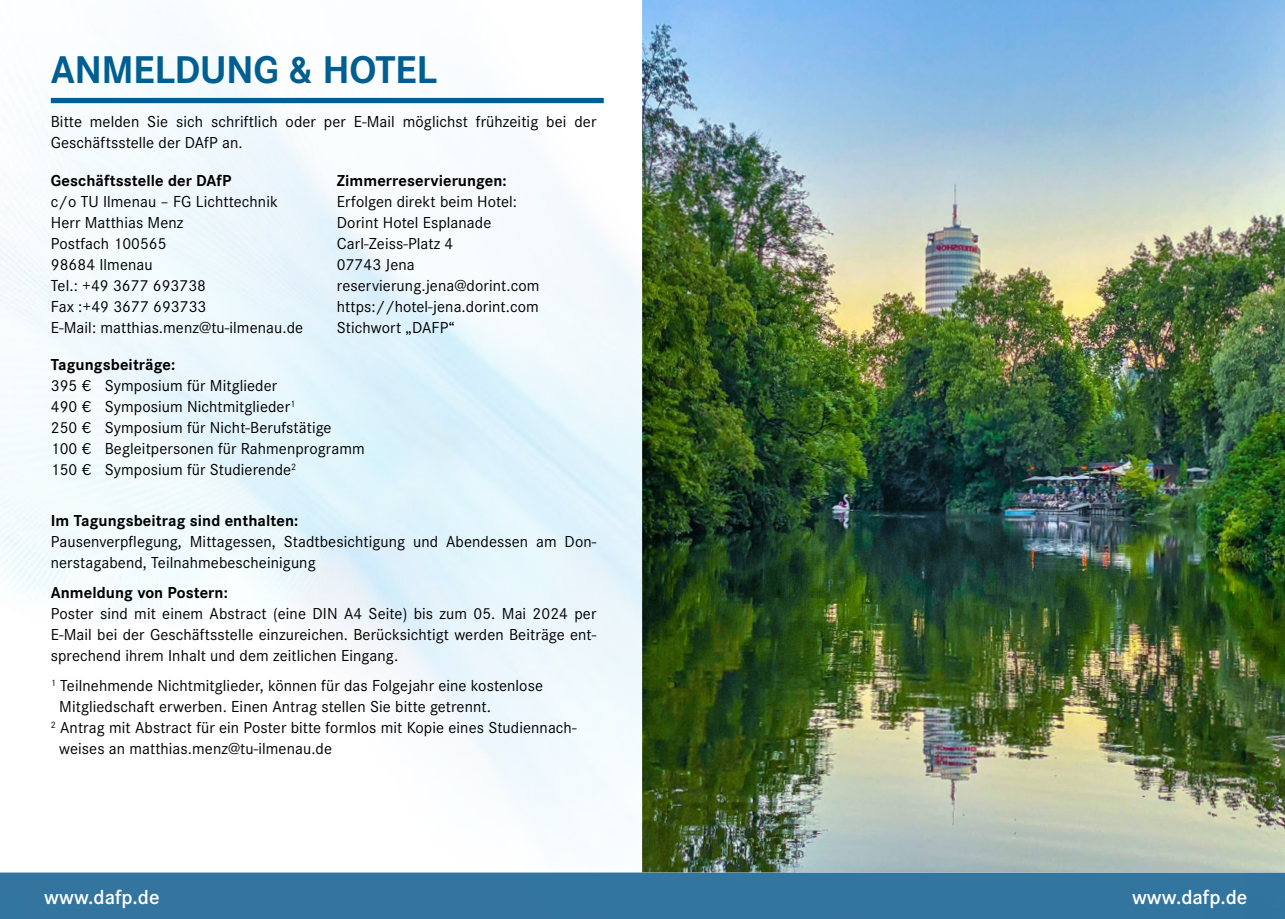
<style>
.page{position:relative;width:1285px;height:919px;background:#fff}
.page>*{position:absolute;margin:0;border:0;box-sizing:border-box;transform-origin:0 0}
.t1{font:700 40.2px "Corporate S";letter-spacing:-.01em;color:#005e90}
.t2{font:600 21px "Corporate S";color:#fff}
.t3{font:16.5px/21px "Corporate S";letter-spacing:.005em;color:#000}
.t4{font:700 16.5px "Corporate S";letter-spacing:.005em;color:#000}
</style>
<div class="page">
<img style="left:0;top:51px;width:642px;height:770px">
<div style="left:51px;top:98px;width:552px;height:5px;background:#005e90"></div>
<div style="left:0;top:872px;width:1284px;height:46px;background:#32759f"></div>
<img style="left:642px;top:0;width:642px;height:872px">
<h1 class="t1" style="left:51px;top:46px;width:28px">ANM</h1>
<h1 class="t1" style="left:133px;top:46px;width:306px">ELDUNG &amp; HOTEL</h1>
<p class="t3" style="left:51px;top:111px;width:547px">Bitte melden Sie sich schriftlich oder per E-Mail möglichst frühzeitig bei der<br>Geschäftsstelle der DAfP an.</p>
<p class="t4" style="left:51px;top:171px;width:182px">Geschäftsstelle der DAfP</p>
<p class="t3" style="left:51px;top:191px;width:254px">c/o TU Ilmenau – FG Lichttechnik<br>Herr Matthias Menz<br>Postfach 100565<br>98684 Ilmenau<br>Tel.: +49 3677 693738<br>Fax :+49 3677 693733<br>E-Mail: matthias.menz@tu-ilmenau.de</p>
<p class="t4" style="left:337px;top:171px;width:171px">Zimmerreservierungen:</p>
<p class="t3" style="left:337px;top:191px;width:204px">Erfolgen direkt beim Hotel:<br>Dorint Hotel Esplanade<br>Carl-Zeiss-Platz 4<br>07743 Jena reservierung.jena@dorint.com https://hotel-jena.dorint.com<br>Stichwort „DAFP“</p>
<p class="t4" style="left:51px;top:355px;width:126px">Tagungsbeiträge:</p>
<p class="t3" style="left:51px;top:375px;width:315px">395 € Symposium für Mitglieder<br>490 € Symposium Nichtmitglieder<sup>1<br></sup>250 € Symposium für Nicht-Berufstätige<br>100 € Begleitpersonen für Rahmenprogramm 150 € Symposium für Studierende<sup>2</sup></p>
<p class="t4" style="left:51px;top:511px;width:249px">I m Tagungsbeitrag sind enthalten:</p>
<p class="t3" style="left:51px;top:531px;width:547px">Pausenverpflegung, Mittagessen, Stadtbesichtigung und Abendessen am Don&shy;nerstagabend, Teilnahmebescheinigung</p>
<p class="t4" style="left:51px;top:583px;width:178px">Anmeldung von Postern:</p>
<p class="t3" style="left:51px;top:603px;width:547px;text-align:justify">Poster sind mit einem Abstract (eine DIN A4 Seite) bis zum 05. Mai 2024 per E-Mail bei der Geschäftsstelle einzureichen. Berücksichtigt werden Beiträge ent&shy;sprechend ihrem Inhalt und dem zeitlichen Eingang.</p>
<p class="t3" style="left:51px;top:675px;width:493px"><sup>1</sup> Teilnehmende Nichtmitglieder, können für das Folgejahr eine kostenlose</p>
<p class="t3" style="left:59px;top:696px;width:433px">Mitgliedschaft erwerben. Einen Antrag stellen Sie bitte getrennt.</p>
<p class="t3" style="left:51px;top:717px;width:527px"><sup>2</sup> Antrag mit Abstract für ein Poster bitte formlos mit Kopie eines Studiennach-</p>
<p class="t3" style="left:59px;top:738px;width:274px">weises an matthias.menz@tu-ilmenau.de</p>
<p class="t2" style="left:44px;top:884px;width:117px">www.dafp.de</p>
<p class="t2" style="left:1131px;top:884px;width:117px">www.dafp.de</p>
</div>
